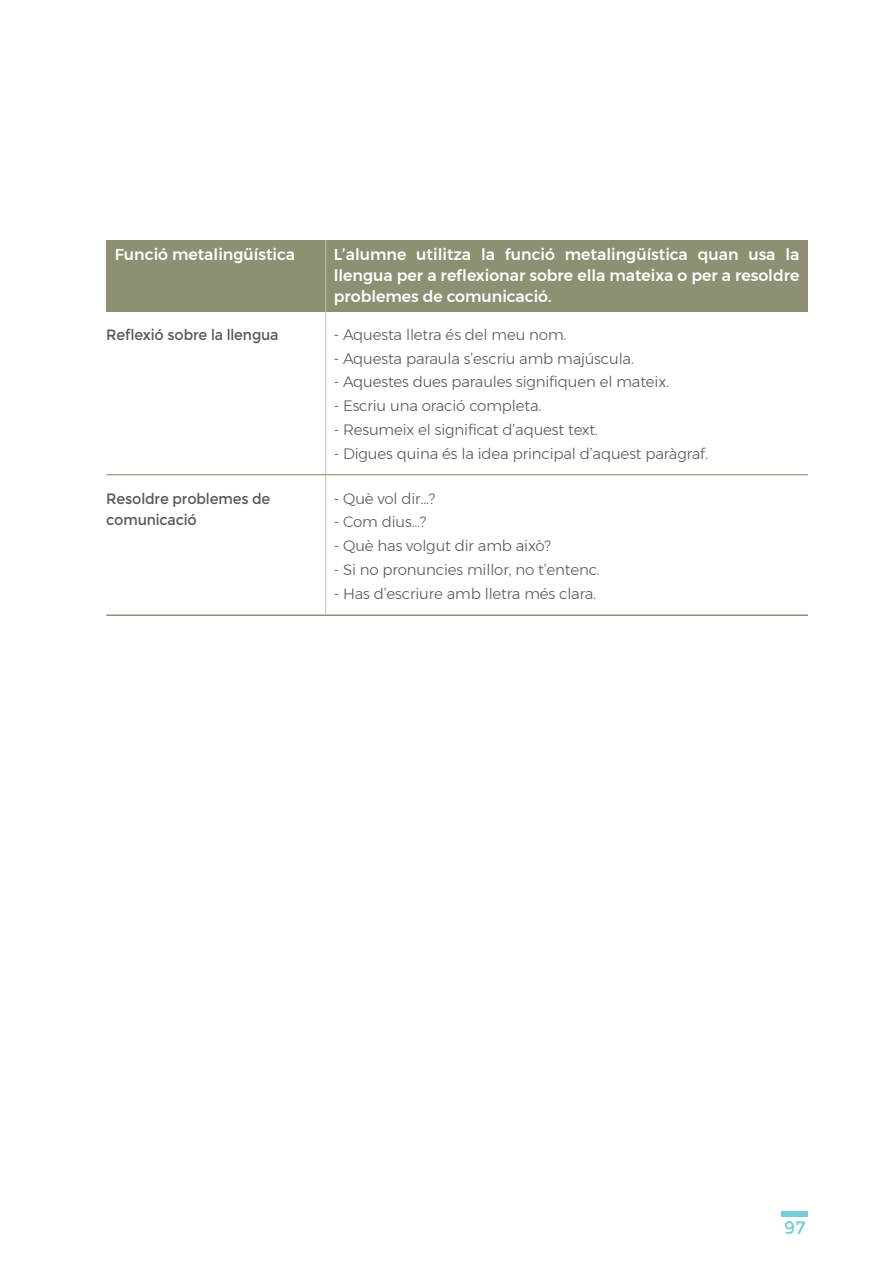
<style>
.page{position:relative;width:893px;height:1263px;background:#fff}
.page>*{position:absolute;margin:0;border:0;box-sizing:border-box;transform-origin:0 0}
.t1{font:18px "Montserrat";color:#76cedc}
.t2{font:500 15.75px/21px "Montserrat";color:#fff;text-align:justify}
.t3{font:300 15px "Montserrat";letter-spacing:-.01em;color:#57585a}
.t4{font:15px/21px "Montserrat";letter-spacing:-.01em;color:#57585a;scale:.95 1}
</style>
<div class="page">
<div style="left:782px;top:1212px;width:26px;height:5px;background:#76cedc"></div>
<div style="left:106px;top:240px;width:220px;height:72px;background:#8e8f73"></div>
<div style="left:325px;top:240px;width:483px;height:72px;background:#8e8f73"></div>
<hr style="left:325px;top:240px;width:1px;height:374px;background:#bfbdad">
<hr style="left:106px;top:474px;width:702px;height:1px;background:#8e8f73">
<hr style="left:106px;top:614px;width:702px;height:2px;background:#8e8f73">
<p class="t2" style="left:115px;top:244px;width:182px">Funció metalingüística</p>
<p class="t2" style="left:334px;top:244px;width:467px">L’alumne utilitza la funció metalingüística quan usa la llengua per a reflexionar sobre ella mateixa o per a resoldre problemes de comunicació.</p>
<p class="t4" style="left:106px;top:324px;width:183px">Reflexió sobre la llengua</p>
<p class="t3" style="left:334px;top:323px;width:234px">- Aquesta lletra és del meu nom.</p>
<p class="t3" style="left:334px;top:347px;width:302px">- Aquesta paraula s’escriu amb majúscula.</p>
<p class="t3" style="left:334px;top:371px;width:337px">- Aquestes dues paraules signifiquen el mateix.</p>
<p class="t3" style="left:334px;top:394px;width:209px">- Escriu una oració completa.</p>
<p class="t3" style="left:334px;top:418px;width:266px">- Resumeix el significat d’aquest text.</p>
<p class="t3" style="left:334px;top:442px;width:376px">- Digues quina és la idea principal d’aquest paràgraf.</p>
<p class="t3" style="left:334px;top:487px;width:103px">- Què vol dir...?</p>
<p class="t3" style="left:334px;top:511px;width:94px">- Com dius...?</p>
<p class="t3" style="left:334px;top:534px;width:218px">- Què has volgut dir amb això?</p>
<p class="t3" style="left:334px;top:558px;width:268px">- Si no pronuncies millor, no t’entenc.</p>
<p class="t3" style="left:334px;top:582px;width:264px">- Has d’escriure amb lletra més clara.</p>
<p class="t4" style="left:106px;top:488px;width:174px">Resoldre problemes de comunicació</p>
<p class="t1" style="left:784px;top:1217px;width:23px">97</p>
</div>
